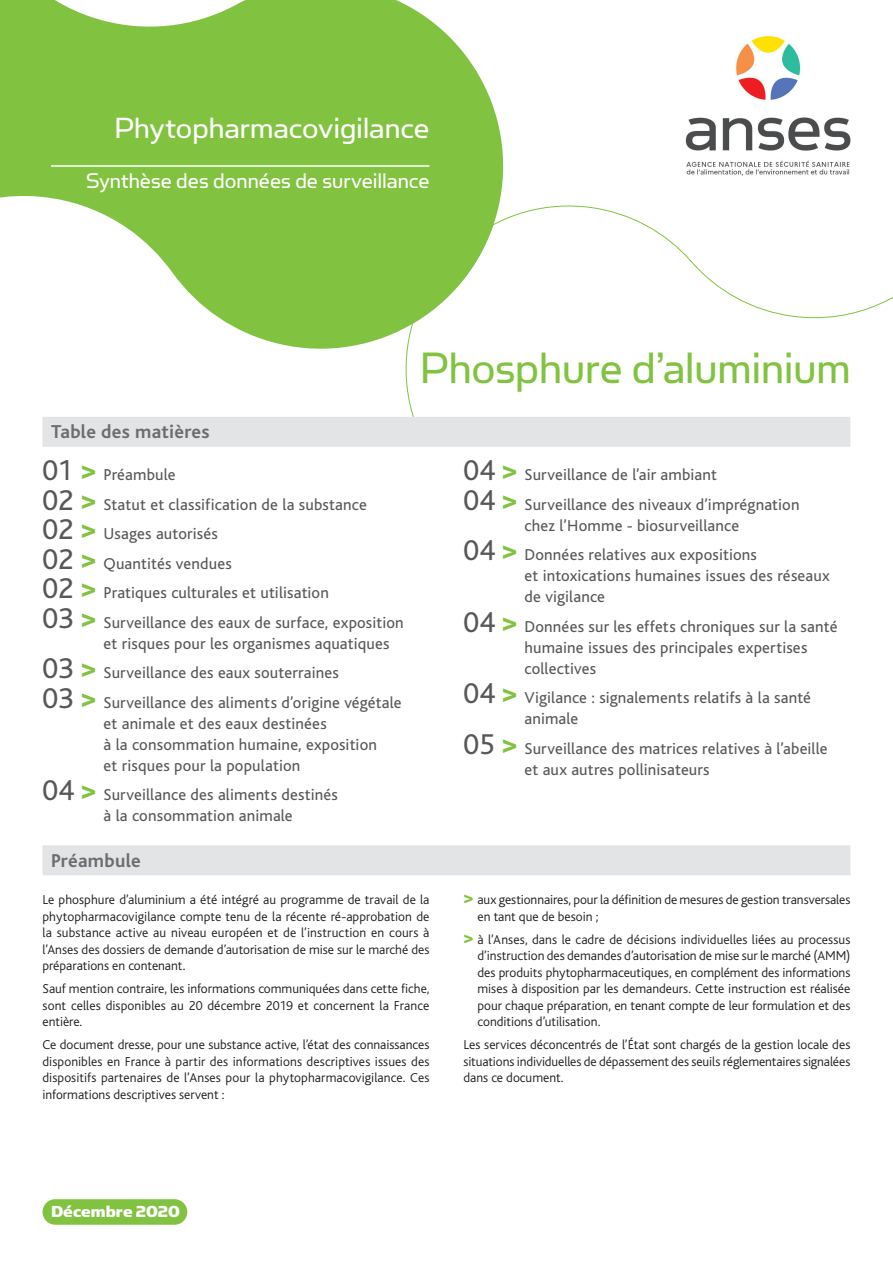
<style>
.page{position:relative;width:893px;height:1263px;background:#fff}
.page>*{position:absolute;margin:0;border:0;box-sizing:border-box;transform-origin:0 0}
.t1{font:49.5px "Simian Text Orangutan";letter-spacing:-.005em;color:#81c340}
.t2{font:33px "Simian Text Orangutan";letter-spacing:-.005em;color:#fff}
.t3{font:24px "Simian Text Orangutan";color:#fff}
.t4{font:700 19.5px "Bliss";letter-spacing:.015em;color:#6c6d70}
.t5{font:18px "Simian Text Chimpanzee";color:#fff}
.t6{font:16.5px/29.5px "Bliss";letter-spacing:.01em;color:#57585a}
.t7{font:300 13.5px/16.5px "Bliss";letter-spacing:-.005em;color:#231f20;text-align:justify}
.s1{font-size:30px}
.s2{font-weight:800;font-size:30px;color:#81c340}
.s3{font-weight:800;font-size:19.5px;color:#81c340}
</style>
<div class="page">
<svg style="left:405px;top:205px;width:488px;height:220px"></svg>
<svg style="left:0;top:0;width:521px;height:367px;fill:#81c340"></svg>
<div style="left:43px;top:1199px;width:144px;height:26px;background:#81c340;border-radius:13px"></div>
<img style="left:685px;top:36px;width:165px;height:140px">
<div style="left:43px;top:417px;width:807px;height:30px;background:#e3e4e6"></div>
<hr style="left:51px;top:165px;width:378px;height:2px;background:#fff">
<div style="left:43px;top:845px;width:807px;height:30px;background:#e3e4e6"></div>
<h2 class="t2" style="left:114px;top:110px;width:317px">Phytopharmacovigilance</h2>
<h3 class="t3" style="left:86px;top:167px;width:345px">Synthèse des données de surveillance</h3>
<h3 class="t4" style="left:51px;top:422px;width:160px">Table des matières</h3>
<p class="t6" style="left:43px;top:460px;width:363px"><span class="s1">01</span> <span class="s2">&gt;</span> Préambule<br><span class="s1">02</span> <span class="s2">&gt;</span> Statut et classification de la substance<br><span class="s1">02</span> <span class="s2">&gt;</span> Usages autorisés<br><span class="s1">02</span> <span class="s2">&gt;</span> Quantités vendues<br><span class="s1">02</span> <span class="s2">&gt;</span> Pratiques culturales et utilisation<br><span class="s1">03</span> <span class="s2">&gt;</span> Surveillance des eaux de surface, exposition</p>
<p class="t6" style="left:43px;top:629px;width:361px;text-indent:61px">et risques pour les organismes aquatiques<br><span class="s1">03</span> <span class="s2">&gt;</span> Surveillance des eaux souterraines<br><span class="s1">03</span> <span class="s2">&gt;</span> Surveillance des aliments d’origine végétale</p>
<p class="t6" style="left:104px;top:713px;width:275px;line-height:21px">et animale et des eaux destinées<br>à la consommation humaine, exposition et risques pour la population</p>
<p class="t6" style="left:104px;top:785px;width:236px;line-height:21px;text-indent:-61px"><span class="s1">04</span> <span class="s2">&gt;</span> Surveillance des aliments destinés à la consommation animale</p>
<h1 class="t1" style="left:419px;top:341px;width:433px">Phosphure d’aluminium</h1>
<p class="t6" style="left:463px;top:460px;width:338px"><span class="s1">04</span> <span class="s2">&gt;</span> Surveillance de l’air ambiant<br><span class="s1">04</span> <span class="s2">&gt;</span> Surveillance des niveaux d’imprégnation</p>
<p class="t6" style="left:463px;top:511px;width:295px;text-indent:61px">chez l’Homme - biosurveillance<br><span class="s1">04</span> <span class="s2">&gt;</span> Données relatives aux expositions</p>
<p class="t6" style="left:525px;top:566px;width:307px;line-height:21px">et intoxications humaines issues des réseaux de vigilance</p>
<p class="t6" style="left:525px;top:616px;width:314px;line-height:21px;text-indent:-61px"><span class="s1">04</span> <span class="s2">&gt;</span> Données sur les effets chroniques sur la santé humaine issues des principales expertises collectives</p>
<p class="t6" style="left:525px;top:688px;width:288px;line-height:21px;text-indent:-61px"><span class="s1">04</span> <span class="s2">&gt;</span> Vigilance : signalements relatifs à la santé animale</p>
<p class="t6" style="left:525px;top:738px;width:304px;line-height:21px;text-indent:-61px"><span class="s1">05</span> <span class="s2">&gt;</span> Surveillance des matrices relatives à l’abeille et aux autres pollinisateurs</p>
<h3 class="t4" style="left:51px;top:850px;width:91px">Préambule</h3>
<p class="t7" style="left:43px;top:892px;width:388px">Le phosphure d’aluminium a été intégré au programme de travail de la phytopharmacovigilance compte tenu de la récente ré-approbation de la substance active au niveau européen et de l’instruction en cours à l’Anses des dossiers de demande d’autorisation de mise sur le marché des préparations en contenant.</p>
<p class="t7" style="left:43px;top:981px;width:388px">Sauf mention contraire, les informations communiquées dans cette fiche, sont celles disponibles au 20 décembre 2019 et concernent la France entière.</p>
<p class="t7" style="left:43px;top:1037px;width:388px">Ce document dresse, pour une substance active, l’état des connaissances disponibles en France à partir des informations descriptives issues des dispositifs partenaires de l’Anses pour la phytopharmacovigilance. Ces informations descriptives servent :</p>
<p class="t7" style="left:477px;top:892px;width:374px;text-indent:-14px"><span class="s3">&gt;</span> aux gestionnaires, pour la définition de mesures de gestion transversales en tant que de besoin ;</p>
<p class="t7" style="left:477px;top:931px;width:374px;text-indent:-14px"><span class="s3">&gt;</span> à l’Anses, dans le cadre de décisions individuelles liées au processus d’instruction des demandes d’autorisation de mise sur le marché (AMM) des produits phytopharmaceutiques, en complément des informations mises à disposition par les demandeurs. Cette instruction est réalisée pour chaque préparation, en tenant compte de leur formulation et des conditions d’utilisation.</p>
<p class="t7" style="left:463px;top:1037px;width:388px">Les services déconcentrés de l’État sont chargés de la gestion locale des situations individuelles de dépassement des seuils réglementaires signalées dans ce document.</p>
<h3 class="t5" style="left:51px;top:1201px;width:130px">Décembre 2020</h3>
</div>
